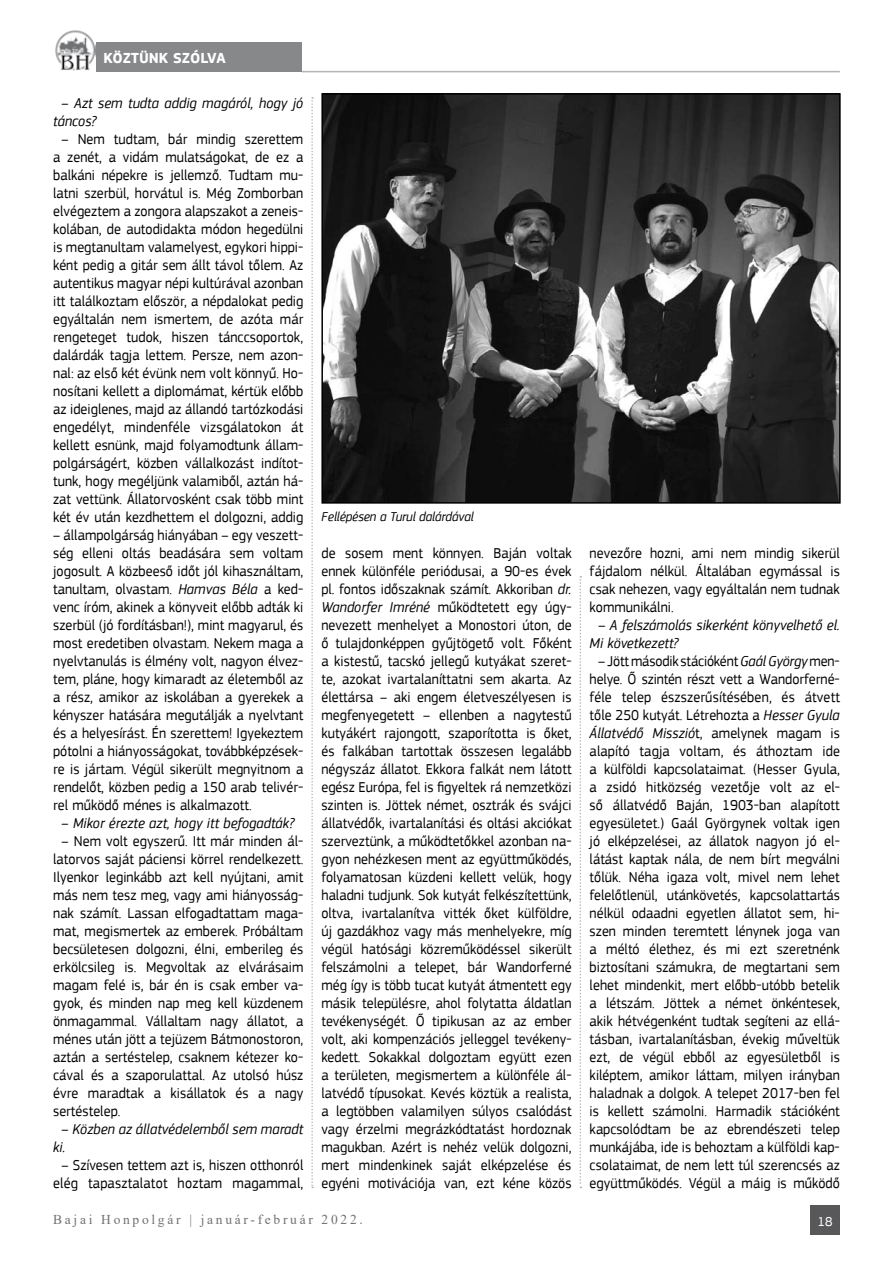
<style>
.page{position:relative;width:893px;height:1263px;background:#fff}
.page>*{position:absolute;margin:0;border:0;box-sizing:border-box;transform-origin:0 0}
.t1{font:15px/18px "PF Square Sans Pro";letter-spacing:.005em;color:#000;text-align:justify;scale:.94 1}
.t2{font:italic 15px/18px "PF Square Sans Pro";letter-spacing:.005em;color:#000;scale:.94 1}
.t3{font:700 15px "PF Square Sans Pro";color:#fff}
.t4{font:13.5px "Times New Roman";letter-spacing:.2em;color:#707173}
.t5{font:italic 13.5px "PF Square Sans Pro";letter-spacing:-.01em;color:#000;scale:.95 1}
.t6{font:13.5px "PF Square Sans Pro";color:#fff}
.s1{font-style:normal}
.s2{font-style:italic}
</style>
<div class="page">
<div style="left:810px;top:1205px;width:30px;height:30px;background:#58585a"></div>
<div style="left:96px;top:42px;width:206px;height:30px;background:#87888a"></div>
<hr style="left:302px;top:71px;width:538px;height:1px;background:#b1b3b4">
<img style="left:55px;top:30px;width:40px;height:41px">
<svg style="left:580px;top:576px;width:1px;height:612px"></svg>
<svg style="left:311px;top:97px;width:2px;height:1091px"></svg>
<img style="left:324px;top:96px;width:514px;height:405px">
<div style="left:321px;top:93px;width:520px;height:411px;border:2px solid #000"></div>
<p class="t3" style="left:104px;top:49px;width:10px">KÖZT</p>
<p class="t3" style="left:139px;top:49px;width:19px">ÜNKSZ</p>
<p class="t3" style="left:190px;top:49px;width:20px">ÓLVA</p>
<p class="t2" style="left:53px;top:94px;width:268px;text-indent:9px"><span class="s1">–</span> Azt sem tudta addig magáról, hogy jó táncos?</p>
<p class="t1" style="left:53px;top:130px;width:268px;text-align:center">– Nem tudtam, bár mindig szerettem a zenét, a vidám mulatságokat, de ez a balkáni népekre is jellemző. Tudtam mu&shy;latni szerbül, horvátul is. Még Zomborban elvégeztem a zongora alapszakot a zeneis&shy;kolában, de autodidakta módon hegedülni is megtanultam valamelyest, egykori hippi&shy;ként pedig a gitár sem állt távol tőlem. Az autentikus magyar népi kultúrával azonban itt találkoztam először, a népdalokat pedig egyáltalán nem ismertem, de azóta már rengeteget tudok, hiszen tánccsoportok, dalárdák tagja lettem. Persze, nem azon&shy;nal: az első két évünk nem volt könnyű. Ho&shy;nosítani kellett a diplomámat, kértük előbb az ideiglenes, majd az állandó tartózkodási engedélyt, mindenféle vizsgálatokon át kellett esnünk, majd folyamodtunk állam&shy;polgárságért, közben vállalkozást indítot&shy;tunk, hogy megéljünk valamiből, aztán há&shy;zat vettünk. Állatorvosként csak több mint két év után kezdhettem el dolgozni, addig</p>
<p class="t1" style="left:53px;top:526px;width:268px">– állampolgárság hiányában – egy veszett&shy;ség elleni oltás beadására sem voltam jogosult. A közbeeső időt jól kihasználtam, tanultam, olvastam. <span class="s2">Hamvas Béla</span> a ked&shy;venc íróm, akinek a könyveit előbb adták ki szerbül (jó fordításban!), mint magyarul, és most eredetiben olvastam. Nekem maga a nyelvtanulás is élmény volt, nagyon élvez&shy;tem, pláne, hogy kimaradt az életemből az a rész, amikor az iskolában a gyerekek a kényszer hatására megutálják a nyelvtant és a helyesírást. Én szerettem! Igyekeztem pótolni a hiányosságokat, továbbképzések&shy;re is jártam. Végül sikerült megnyitnom a rendelőt, közben pedig a 150 arab telivér&shy;rel működő ménes is alkalmazott.</p>
<p class="t2" style="left:62px;top:814px;width:249px"><span class="s1">–</span> Mikor érezte azt, hogy itt befogadták?</p>
<p class="t1" style="left:53px;top:832px;width:268px;text-indent:9px">– Nem volt egyszerű. Itt már minden ál&shy;latorvos saját páciensi körrel rendelkezett.<br>Ilyenkor leginkább azt kell nyújtani, amit más nem tesz meg, vagy ami hiányosság&shy;nak számít. Lassan elfogadtattam maga&shy;mat, megismertek az emberek. Próbáltam becsületesen dolgozni, élni, emberileg és erkölcsileg is. Megvoltak az elvárásaim magam felé is, bár én is csak ember va&shy;gyok, és minden nap meg kell küzdenem önmagammal. Vállaltam nagy állatot, a ménes után jött a tejüzem Bátmonostoron, aztán a sertéstelep, csaknem kétezer ko&shy;cával és a szaporulattal. Az utolsó húsz évre maradtak a kisállatok és a nagy sertéstelep.</p>
<p class="t2" style="left:53px;top:1120px;width:268px;text-indent:9px"><span class="s1">–</span> Közben az állatvédelemből sem maradt ki.</p>
<p class="t1" style="left:53px;top:1156px;width:268px;text-align:center">– Szívesen tettem azt is, hiszen otthonról elég tapasztalatot hoztam magammal,</p>
<p class="t5" style="left:321px;top:509px;width:162px">Fellépésen a Turul dalárdával</p>
<p class="t1" style="left:321px;top:544px;width:268px">de sosem ment könnyen. Baján voltak ennek különféle periódusai, a 90-es évek pl. fontos időszaknak számít. Akkoriban <span class="s2">dr.<br>Wandorfer Imréné</span> működtetett egy úgy&shy;nevezett menhelyet a Monostori úton, de ő tulajdonképpen gyűjtögető volt. Főként a kistestű, tacskó jellegű kutyákat szeret&shy;te, azokat ivartalaníttatni sem akarta. Az élettársa – aki engem életveszélyesen is megfenyegetett – ellenben a nagytestű kutyákért rajongott, szaporította is őket, és falkában tartottak összesen legalább négyszáz állatot. Ekkora falkát nem látott egész Európa, fel is figyeltek rá nemzetközi szinten is. Jöttek német, osztrák és svájci állatvédők, ivartalanítási és oltási akciókat szerveztünk, a működtetőkkel azonban na&shy;gyon nehézkesen ment az együttműködés, folyamatosan küzdeni kellett velük, hogy haladni tudjunk. Sok kutyát felkészítettünk, oltva, ivartalanítva vitték őket külföldre, új gazdákhoz vagy más menhelyekre, míg végül hatósági közreműködéssel sikerült felszámolni a telepet, bár Wandorferné még így is több tucat kutyát átmentett egy másik településre, ahol folytatta áldatlan tevékenységét. Ő tipikusan az az ember volt, aki kompenzációs jelleggel tevékeny&shy;kedett. Sokakkal dolgoztam együtt ezen a területen, megismertem a különféle ál&shy;latvédő típusokat. Kevés köztük a realista, a legtöbben valamilyen súlyos csalódást vagy érzelmi megrázkódtatást hordoznak magukban. Azért is nehéz velük dolgozni, mert mindenkinek saját elképzelése és egyéni motivációja van, ezt kéne közös</p>
<p class="t1" style="left:590px;top:544px;width:268px">nevezőre hozni, ami nem mindig sikerül fájdalom nélkül. Általában egymással is csak nehezen, vagy egyáltalán nem tudnak kommunikálni.</p>
<p class="t2" style="left:590px;top:616px;width:268px;text-indent:9px">– A felszámolás sikerként könyvelhető el.<br>Mi következett?</p>
<p class="t1" style="left:590px;top:652px;width:268px;text-align:center">– Jött második stációként <span class="s2">Gaál György</span> men&shy;helye. Ő szintén részt vett a Wandorferné&shy;féle telep észszerűsítésében, és átvett tőle 250 kutyát. Létrehozta a <span class="s2">Hesser Gyula Állatvédő Misszió</span>t, amelynek magam is alapító tagja voltam, és áthoztam ide a külföldi kapcsolataimat. (Hesser Gyula, a zsidó hitközség vezetője volt az el&shy;ső állatvédő Baján, 1903-ban alapított egyesületet.) Gaál Györgynek voltak igen jó elképzelései, az állatok nagyon jó el&shy;látást kaptak nála, de nem bírt megválni tőlük. Néha igaza volt, mivel nem lehet felelőtlenül, utánkövetés, kapcsolattartás nélkül odaadni egyetlen állatot sem, hi&shy;szen minden teremtett lénynek joga van a méltó élethez, és mi ezt szeretnénk biztosítani számukra, de megtartani sem lehet mindenkit, mert előbb-utóbb betelik a létszám. Jöttek a német önkéntesek, akik hétvégenként tudtak segíteni az ellá&shy;tásban, ivartalanításban, évekig műveltük ezt, de végül ebből az egyesületből is kiléptem, amikor láttam, milyen irányban haladnak a dolgok. A telepet 2017-ben fel is kellett számolni. Harmadik stációként kapcsolódtam be az ebrendészeti telep munkájába, ide is behoztam a külföldi kap&shy;csolataimat, de nem lett túl szerencsés az együttműködés. Végül a máig is működő</p>
<p class="t4" style="left:53px;top:1210px;width:311px">Bajai Honpolgár | január-február 2022.</p>
<p class="t6" style="left:817px;top:1214px;width:17px">18</p>
</div>
